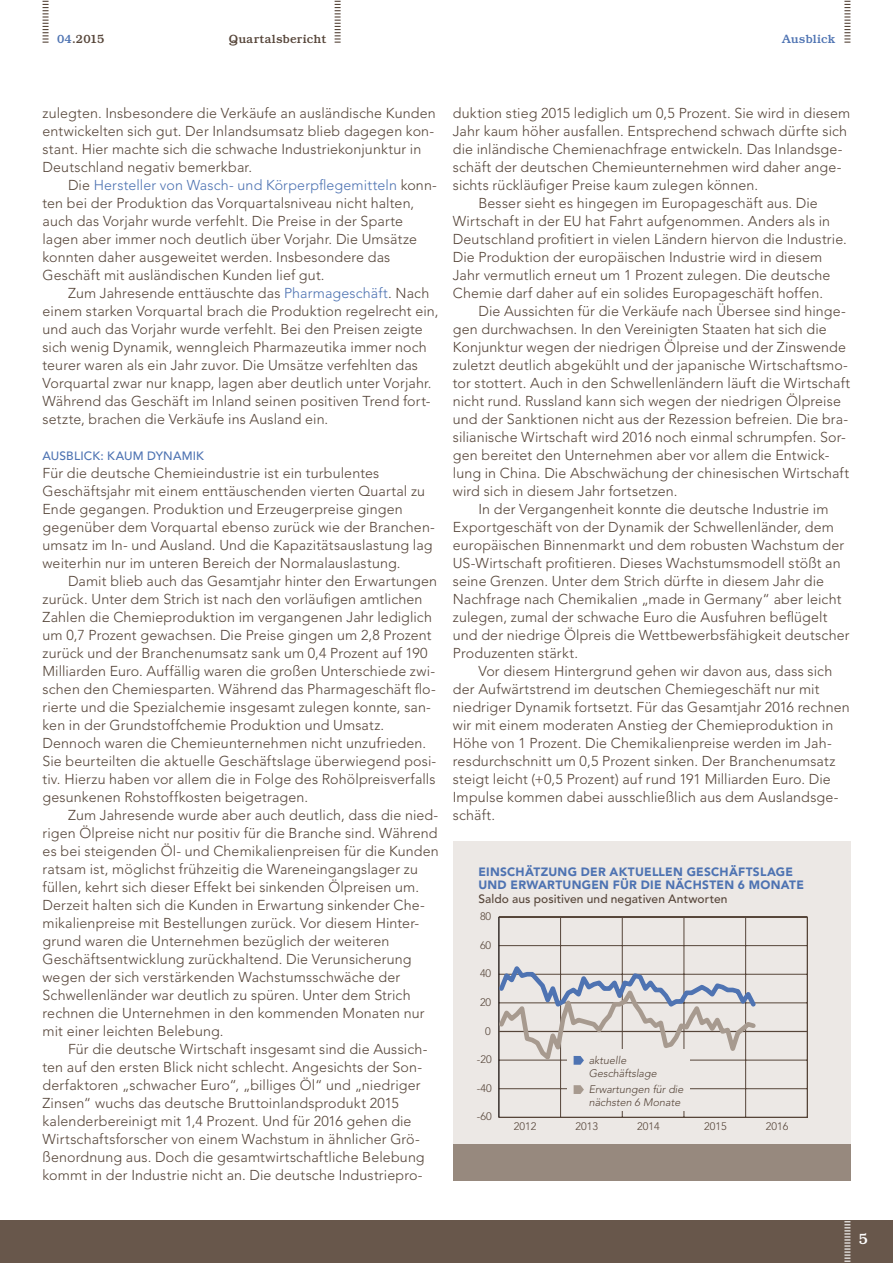
<style>
.page{position:relative;width:893px;height:1263px;background:#fff}
.page>*{position:absolute;margin:0;border:0;box-sizing:border-box;transform-origin:0 0}
.t1{font:500 15px "Bookman Std";color:#fff}
.t2{font:300 14.25px/18px "Avenir LT Std";letter-spacing:.01em;color:#564539}
.t3{font:900 12px/13.5px "Avenir LT Std";letter-spacing:.02em;color:#4e73b2}
.t4{font:500 12px "Avenir LT Std";letter-spacing:.01em;color:#564539}
.t5{font:500 12px "Bookman Std";letter-spacing:.015em;color:#564539}
.t6{font:500 12px "Avenir LT Std";letter-spacing:.015em;color:#4e73b2}
.t7{font:500 12px "Bookman Std";letter-spacing:.005em;color:#4e73b2}
.t8{font:italic 300 10.8px/13px "Avenir LT Std";color:#564539}
.t9{font:300 10.8px "Avenir LT Std";color:#564539}
.s1{color:#4e73b2}
</style>
<div class="page">
<svg style="left:43px;top:0;width:6px;height:43px"></svg>
<svg style="left:335px;top:0;width:6px;height:43px"></svg>
<svg style="left:844px;top:0;width:6px;height:43px"></svg>
<div style="left:0;top:1220px;width:893px;height:43px;background:#68574b"></div>
<svg style="left:844px;top:1221px;width:6px;height:41px"></svg>
<div style="left:453px;top:841px;width:397px;height:303px;background:#ece8e5"></div>
<div style="left:453px;top:1144px;width:397px;height:36px;background:#97897e"></div>
<svg style="left:498px;top:916px;width:310px;height:202px"></svg>
<hr style="left:499px;top:917px;width:1px;height:200px;background:#231f20">
<hr style="left:499px;top:1031px;width:308px;height:1px;background:#564539">
<div style="left:567px;top:1049px;width:123px;height:61px;background:#ece8e5"></div>
<svg style="left:498px;top:959px;width:262px;height:107px"></svg>
<svg style="left:574px;top:1085px;width:10px;height:9px"></svg>
<p class="t5" style="left:57px;top:32px;width:49px"><span class="s1">04</span>.2015</p>
<p class="t7" style="left:782px;top:32px;width:55px">Ausblick</p>
<p class="t5" style="left:229px;top:32px;width:99px">Quartalsbericht</p>
<p class="t2" style="left:43px;top:104px;width:395px">zulegten. Insbesondere die Verkäufe an ausländische Kunden entwickelten sich gut. Der Inlandsumsatz blieb dagegen kon&shy;stant. Hier machte sich die schwache Industriekonjunktur in Deutschland negativ bemerkbar.</p>
<p class="t2" style="left:43px;top:176px;width:396px;text-indent:26px">Die <span class="s1">Hersteller von Wasch- und Körperpflegemitteln</span> konn&shy;ten bei der Produktion das Vorquartalsniveau nicht halten, auch das Vorjahr wurde verfehlt. Die Preise in der Sparte lagen aber immer noch deutlich über Vorjahr. Die Umsätze konnten daher ausgeweitet werden. Insbesondere das Geschäft mit ausländischen Kunden lief gut.</p>
<p class="t2" style="left:43px;top:284px;width:397px;text-indent:26px">Zum Jahresende enttäuschte das <span class="s1">Pharmageschäft</span>. Nach einem starken Vorquartal brach die Produktion regelrecht ein, und auch das Vorjahr wurde verfehlt. Bei den Preisen zeigte sich wenig Dynamik, wenngleich Pharmazeutika immer noch teurer waren als ein Jahr zuvor. Die Umsätze verfehlten das Vorquartal zwar nur knapp, lagen aber deutlich unter Vorjahr.<br>Während das Geschäft im Inland seinen positiven Trend fort&shy;setzte, brachen die Verkäufe ins Ausland ein.</p>
<p class="t6" style="left:43px;top:449px;width:163px">AUSBLICK: KAUM DYNAMIK</p>
<p class="t2" style="left:43px;top:464px;width:394px">Für die deutsche Chemieindustrie ist ein turbulentes Geschäftsjahr mit einem enttäuschenden vierten Quartal zu Ende gegangen. Produktion und Erzeugerpreise gingen gegenüber dem Vorquartal ebenso zurück wie der Branchen&shy;umsatz im In- und Ausland. Und die Kapazitätsauslastung lag weiterhin nur im unteren Bereich der Normalauslastung.</p>
<p class="t2" style="left:43px;top:572px;width:396px;text-indent:26px">Damit blieb auch das Gesamtjahr hinter den Erwartungen zurück. Unter dem Strich ist nach den vorläufigen amtlichen Zahlen die Chemieproduktion im vergangenen Jahr lediglich um 0,7 Prozent gewachsen. Die Preise gingen um 2,8 Prozent zurück und der Branchenumsatz sank um 0,4 Prozent auf 190<br>Milliarden Euro. Auffällig waren die großen Unterschiede zwi&shy;schen den Chemiesparten. Während das Pharmageschäft flo&shy;rierte und die Spezialchemie insgesamt zulegen konnte, san&shy;ken in der Grundstoffchemie Produktion und Umsatz.<br>Dennoch waren die Chemieunternehmen nicht unzufrieden.<br>Sie beurteilten die aktuelle Geschäftslage überwiegend posi&shy;tiv. Hierzu haben vor allem die in Folge des Rohölpreisverfalls gesunkenen Rohstoffkosten beigetragen.</p>
<p class="t2" style="left:43px;top:806px;width:398px;text-indent:26px">Zum Jahresende wurde aber auch deutlich, dass die nied&shy;rigen Ölpreise nicht nur positiv für die Branche sind. Während es bei steigenden Öl- und Chemikalienpreisen für die Kunden ratsam ist, möglichst frühzeitig die Wareneingangslager zu füllen, kehrt sich dieser Effekt bei sinkenden Ölpreisen um.<br>Derzeit halten sich die Kunden in Erwartung sinkender Che&shy;mikalienpreise mit Bestellungen zurück. Vor diesem Hinter&shy;grund waren die Unternehmen bezüglich der weiteren Geschäftsentwicklung zurückhaltend. Die Verunsicherung wegen der sich verstärkenden Wachstumsschwäche der Schwellenländer war deutlich zu spüren. Unter dem Strich rechnen die Unternehmen in den kommenden Monaten nur mit einer leichten Belebung.</p>
<p class="t2" style="left:43px;top:1040px;width:386px;text-indent:26px">Für die deutsche Wirtschaft insgesamt sind die Aussich&shy;ten auf den ersten Blick nicht schlecht. Angesichts der Son&shy;derfaktoren „schwacher Euro“, „billiges Öl“ und „niedriger Zinsen“ wuchs das deutsche Bruttoinlandsprodukt 2015 kalenderbereinigt mit 1,4 Prozent. Und für 2016 gehen die Wirtschaftsforscher von einem Wachstum in ähnlicher Grö&shy;ßenordnung aus. Doch die gesamtwirtschaftliche Belebung kommt in der Industrie nicht an. Die deutsche Industriepro-</p>
<p class="t2" style="left:453px;top:104px;width:399px">duktion stieg 2015 lediglich um 0,5 Prozent. Sie wird in diesem</p>
<p class="t2" style="left:453px;top:122px;width:396px">Jahr kaum höher ausfallen. Entsprechend schwach dürfte sich</p>
<p class="t2" style="left:453px;top:140px;width:391px">die inländische Chemienachfrage entwickeln. Das Inlandsge-</p>
<p class="t2" style="left:453px;top:158px;width:390px">schäft der deutschen Chemieunternehmen wird daher ange-</p>
<p class="t2" style="left:453px;top:176px;width:307px">sichts rückläufiger Preise kaum zulegen können.</p>
<p class="t2" style="left:478px;top:194px;width:341px">Besser sieht es hingegen im Europageschäft aus. Die</p>
<p class="t2" style="left:453px;top:212px;width:379px">Wirtschaft in der EU hat Fahrt aufgenommen. Anders als in</p>
<p class="t2" style="left:453px;top:230px;width:395px">Deutschland profitiert in vielen Ländern hiervon die Industrie.</p>
<p class="t2" style="left:453px;top:248px;width:371px">Die Produktion der europäischen Industrie wird in diesem</p>
<p class="t2" style="left:453px;top:266px;width:379px">Jahr vermutlich erneut um 1 Prozent zulegen. Die deutsche</p>
<p class="t2" style="left:453px;top:284px;width:372px">Chemie darf daher auf ein solides Europageschäft hoffen.</p>
<p class="t2" style="left:478px;top:302px;width:369px">Die Aussichten für die Verkäufe nach Übersee sind hinge-</p>
<p class="t2" style="left:453px;top:320px;width:375px">gen durchwachsen. In den Vereinigten Staaten hat sich die</p>
<p class="t2" style="left:453px;top:338px;width:395px">Konjunktur wegen der niedrigen Ölpreise und der Zinswende</p>
<p class="t2" style="left:453px;top:356px;width:397px">zuletzt deutlich abgekühlt und der japanische Wirtschaftsmo-</p>
<p class="t2" style="left:453px;top:374px;width:399px">tor stottert. Auch in den Schwellenländern läuft die Wirtschaft</p>
<p class="t2" style="left:453px;top:392px;width:390px">nicht rund. Russland kann sich wegen der niedrigen Ölpreise</p>
<p class="t2" style="left:453px;top:410px;width:397px">und der Sanktionen nicht aus der Rezession befreien. Die bra-</p>
<p class="t2" style="left:453px;top:428px;width:394px">silianische Wirtschaft wird 2016 noch einmal schrumpfen. Sor-</p>
<p class="t2" style="left:453px;top:446px;width:378px">gen bereitet den Unternehmen aber vor allem die Entwick-</p>
<p class="t2" style="left:453px;top:464px;width:398px">lung in China. Die Abschwächung der chinesischen Wirtschaft</p>
<p class="t2" style="left:453px;top:482px;width:226px">wird sich in diesem Jahr fortsetzen.</p>
<p class="t2" style="left:478px;top:500px;width:352px">In der Vergangenheit konnte die deutsche Industrie im</p>
<p class="t2" style="left:453px;top:518px;width:383px">Exportgeschäft von der Dynamik der Schwellenländer, dem</p>
<p class="t2" style="left:453px;top:536px;width:393px">europäischen Binnenmarkt und dem robusten Wachstum der</p>
<p class="t2" style="left:453px;top:554px;width:389px">US-Wirtschaft profitieren. Dieses Wachstumsmodell stößt an</p>
<p class="t2" style="left:453px;top:572px;width:373px">seine Grenzen. Unter dem Strich dürfte in diesem Jahr die</p>
<p class="t2" style="left:453px;top:590px;width:390px">Nachfrage nach Chemikalien „made in Germany“ aber leicht</p>
<p class="t2" style="left:453px;top:608px;width:376px">zulegen, zumal der schwache Euro die Ausfuhren beflügelt</p>
<p class="t2" style="left:453px;top:626px;width:398px">und der niedrige Ölpreis die Wettbewerbsfähigkeit deutscher</p>
<p class="t2" style="left:453px;top:644px;width:127px">Produzenten stärkt.</p>
<p class="t2" style="left:478px;top:662px;width:355px">Vor diesem Hintergrund gehen wir davon aus, dass sich</p>
<p class="t2" style="left:453px;top:680px;width:368px">der Aufwärtstrend im deutschen Chemiegeschäft nur mit</p>
<p class="t2" style="left:453px;top:698px;width:398px">niedriger Dynamik fortsetzt. Für das Gesamtjahr 2016 rechnen</p>
<p class="t2" style="left:453px;top:716px;width:382px">wir mit einem moderaten Anstieg der Chemieproduktion in</p>
<p class="t2" style="left:453px;top:734px;width:380px">Höhe von 1 Prozent. Die Chemikalienpreise werden im Jah-</p>
<p class="t2" style="left:453px;top:752px;width:384px">resdurchschnitt um 0,5 Prozent sinken. Der Branchenumsatz</p>
<p class="t2" style="left:453px;top:770px;width:379px">steigt leicht (+0,5 Prozent) auf rund 191 Milliarden Euro. Die</p>
<p class="t2" style="left:453px;top:788px;width:387px">Impulse kommen dabei ausschließlich aus dem Auslandsge-</p>
<p class="t2" style="left:453px;top:806px;width:44px">schäft.</p>
<p class="t3" style="left:478px;top:864px;width:327px">EINSCHÄTZUNG DER AKTUELLEN GESCHÄFTSLAGE<br>UND ERWARTUNGEN FÜR DIE NÄCHSTEN 6 MONATE</p>
<p class="t4" style="left:478px;top:891px;width:251px">Saldo aus positiven und negativen Antworten</p>
<p class="t9" style="left:480px;top:910px;width:13px">80</p>
<p class="t9" style="left:480px;top:939px;width:13px">60</p>
<p class="t9" style="left:480px;top:967px;width:13px">40</p>
<p class="t9" style="left:480px;top:996px;width:13px">20</p>
<p class="t9" style="left:485px;top:1024px;width:7px">0</p>
<p class="t9" style="left:477px;top:1053px;width:16px">-20</p>
<p class="t9" style="left:477px;top:1082px;width:16px">-40</p>
<p class="t9" style="left:477px;top:1110px;width:16px">-60</p>
<p class="t8" style="left:589px;top:1054px;width:70px">aktuelle<br>Geschäftslage</p>
<p class="t8" style="left:589px;top:1082px;width:96px">Erwartungen für die nächsten 6 Monate</p>
<p class="t9" style="left:514px;top:1120px;width:24px">2012</p>
<p class="t9" style="left:576px;top:1120px;width:24px">2013</p>
<p class="t9" style="left:637px;top:1120px;width:24px">2014</p>
<p class="t9" style="left:704px;top:1120px;width:24px">2015</p>
<p class="t9" style="left:766px;top:1120px;width:24px">2016</p>
<p class="t1" style="left:859px;top:1230px;width:11px">5</p>
</div>
